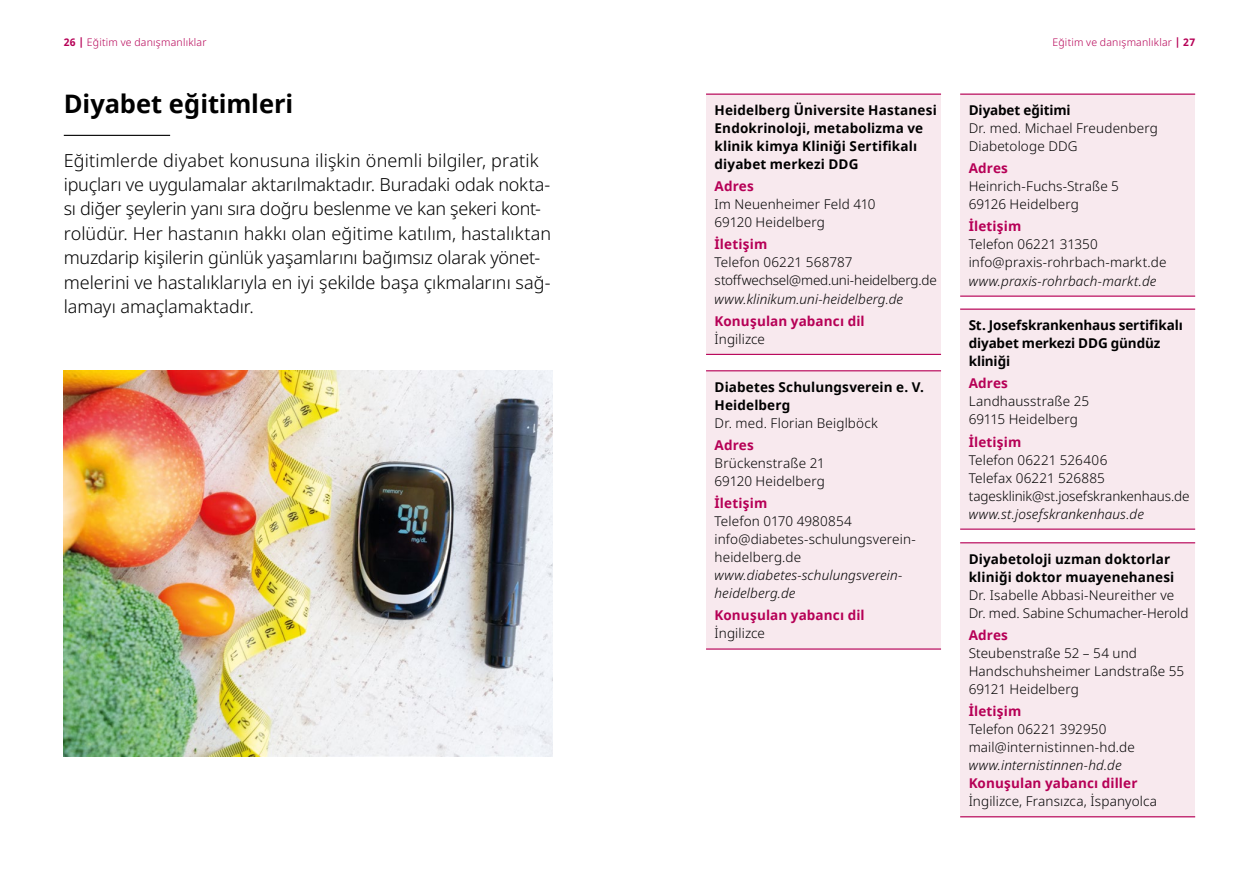
<style>
.page{position:relative;width:1259px;height:893px;background:#fff}
.page>*{position:absolute;margin:0;border:0;box-sizing:border-box;transform-origin:0 0}
.Headline_24pt_Bold_s{font:700 25.5px "Noto Sans";letter-spacing:-.005em;color:#000}
.Kapitelstarter_Einle{font:300 18px/24.3px "Noto Sans";letter-spacing:-.005em;color:#000}
.Fließtext_9pt_Frutig{font:300 13.5px "Noto Sans";letter-spacing:.01em;color:#000}
.Fließtext_9pt_Frutig-2{font:700 13.5px/18px "Noto Sans";letter-spacing:.005em;color:#000}
.Fließtext_9pt_Frutig-3{font:italic 300 13.5px "Noto Sans";letter-spacing:.01em;color:#000}
.Fließtext_9pt_Frutig-4{font:700 13.5px "Noto Sans";letter-spacing:.01em;color:#b60056}
.Fließtext_9pt_Frutig-5{font:300 13.5px "Noto Sans";letter-spacing:-.01em;color:#000}
.Fließtext_9pt_Frutig-6{font:300 13.5px "Noto Sans";letter-spacing:-.015em;color:#000}
.t1{font:300 10.5px "Noto Sans";letter-spacing:.02em;color:#b60056}
.s1{font-weight:700}
</style>
<div class="page">
<hr style="left:64px;top:135px;width:106px;height:1px;background:#000">
<img style="left:64px;top:370px;width:489px;height:387px">
<div style="left:706px;top:94px;width:235px;height:261px;background:#f8e9ee"></div>
<hr style="left:706px;top:94px;width:235px;height:1px;background:#b60056">
<hr style="left:706px;top:354px;width:235px;height:1px;background:#b60056">
<div style="left:706px;top:370px;width:235px;height:280px;background:#f8e9ee"></div>
<hr style="left:706px;top:370px;width:235px;height:1px;background:#b60056">
<hr style="left:706px;top:648px;width:235px;height:2px;background:#b60056">
<div style="left:960px;top:542px;width:235px;height:275px;background:#f8e9ee"></div>
<hr style="left:960px;top:542px;width:235px;height:1px;background:#b60056">
<hr style="left:960px;top:816px;width:235px;height:1px;background:#b60056">
<div style="left:960px;top:94px;width:235px;height:203px;background:#f8e9ee"></div>
<hr style="left:960px;top:94px;width:235px;height:1px;background:#b60056">
<hr style="left:960px;top:296px;width:235px;height:1px;background:#b60056">
<div style="left:960px;top:309px;width:235px;height:221px;background:#f8e9ee"></div>
<hr style="left:960px;top:309px;width:235px;height:1px;background:#b60056">
<hr style="left:960px;top:529px;width:235px;height:1px;background:#b60056">
<p class="t1" style="left:64px;top:35px;width:144px"><span class="s1">26 |</span> Eğitim ve danışmanlıklar</p>
<p class="t1" style="left:1052px;top:35px;width:144px">Eğitim ve danışmanlıklar <span class="s1">| 27</span></p>
<h2 class="Headline_24pt_Bold_s" style="left:64px;top:86px;width:231px">Diyabet eğitimleri</h2>
<p class="Kapitelstarter_Einle" style="left:64px;top:148px;width:489px">Eğitimlerde diyabet konusuna ilişkin önemli bilgiler, pratik ipuçları ve uygulamalar aktarılmaktadır. Buradaki odak nokta&shy;sı diğer şeylerin yanı sıra doğru beslenme ve kan şekeri kont&shy;rolüdür. Her hastanın hakkı olan eğitime katılım, hastalıktan muzdarip kişilerin günlük yaşamlarını bağımsız olarak yönet&shy;melerini ve hastalıklarıyla en iyi şekilde başa çıkmalarını sağ&shy;lamayı amaçlamaktadır.</p>
<p class="Fließtext_9pt_Frutig-2" style="left:714px;top:101px;width:224px">Heidelberg Üniversite Hastanesi</p>
<p class="Fließtext_9pt_Frutig-2" style="left:714px;top:119px;width:210px">Endokrinoloji, metabolizma ve klinik kimya Kliniği Sertifikalı diyabet merkezi DDG</p>
<p class="Fließtext_9pt_Frutig-4" style="left:714px;top:177px;width:41px">Adres</p>
<p class="Fließtext_9pt_Frutig" style="left:714px;top:195px;width:162px">Im Neuenheimer Feld 410</p>
<p class="Fließtext_9pt_Frutig" style="left:714px;top:213px;width:112px">69120 Heidelberg</p>
<p class="Fließtext_9pt_Frutig-4" style="left:714px;top:235px;width:54px">İletişim</p>
<p class="Fließtext_9pt_Frutig" style="left:714px;top:253px;width:139px">Telefon 06221 568787</p>
<p class="Fließtext_9pt_Frutig-6" style="left:714px;top:271px;width:224px">stoffwechsel@med.uni-heidelberg.de</p>
<p class="Fließtext_9pt_Frutig-3" style="left:714px;top:289px;width:190px">www.klinikum.uni-heidelberg.de</p>
<p class="Fließtext_9pt_Frutig-4" style="left:714px;top:311px;width:152px">Konuşulan yabancı dil</p>
<p class="Fließtext_9pt_Frutig" style="left:714px;top:329px;width:52px">İngilizce</p>
<p class="Fließtext_9pt_Frutig-2" style="left:714px;top:378px;width:211px">Diabetes Schulungsverein e. V.</p>
<p class="Fließtext_9pt_Frutig-2" style="left:714px;top:396px;width:77px">Heidelberg</p>
<p class="Fließtext_9pt_Frutig" style="left:714px;top:413px;width:165px">Dr. med. Florian Beiglböck</p>
<p class="Fließtext_9pt_Frutig-4" style="left:714px;top:435px;width:41px">Adres</p>
<p class="Fließtext_9pt_Frutig" style="left:714px;top:453px;width:112px">Brückenstraße 21</p>
<p class="Fließtext_9pt_Frutig" style="left:714px;top:471px;width:112px">69120 Heidelberg</p>
<p class="Fließtext_9pt_Frutig-4" style="left:714px;top:494px;width:54px">İletişim</p>
<p class="Fließtext_9pt_Frutig" style="left:714px;top:512px;width:139px">Telefon 0170 4980854</p>
<p class="Fließtext_9pt_Frutig" style="left:714px;top:530px;width:203px">info@diabetes-schulungsverein-</p>
<p class="Fließtext_9pt_Frutig" style="left:714px;top:548px;width:88px">heidelberg.de</p>
<p class="Fließtext_9pt_Frutig-3" style="left:714px;top:566px;width:189px">www.diabetes-schulungsverein-</p>
<p class="Fließtext_9pt_Frutig-3" style="left:714px;top:584px;width:83px">heidelberg.de</p>
<p class="Fließtext_9pt_Frutig-4" style="left:714px;top:606px;width:152px">Konuşulan yabancı dil</p>
<p class="Fließtext_9pt_Frutig" style="left:714px;top:624px;width:52px">İngilizce</p>
<p class="Fließtext_9pt_Frutig-2" style="left:968px;top:101px;width:104px">Diyabet eğitimi</p>
<p class="Fließtext_9pt_Frutig" style="left:968px;top:119px;width:191px">Dr. med. Michael Freudenberg</p>
<p class="Fließtext_9pt_Frutig" style="left:968px;top:137px;width:110px">Diabetologe DDG</p>
<p class="Fließtext_9pt_Frutig-4" style="left:968px;top:159px;width:41px">Adres</p>
<p class="Fließtext_9pt_Frutig" style="left:968px;top:177px;width:152px">Heinrich-Fuchs-Straße 5</p>
<p class="Fließtext_9pt_Frutig" style="left:968px;top:195px;width:112px">69126 Heidelberg</p>
<p class="Fließtext_9pt_Frutig-4" style="left:968px;top:217px;width:54px">İletişim</p>
<p class="Fließtext_9pt_Frutig" style="left:968px;top:235px;width:131px">Telefon 06221 31350</p>
<p class="Fließtext_9pt_Frutig" style="left:968px;top:253px;width:199px">info@praxis-rohrbach-markt.de</p>
<p class="Fließtext_9pt_Frutig-3" style="left:968px;top:271px;width:189px">www.praxis-rohrbach-markt.de</p>
<p class="Fließtext_9pt_Frutig-2" style="left:968px;top:316px;width:216px">St. Josefskrankenhaus sertifikalı</p>
<p class="Fließtext_9pt_Frutig-2" style="left:968px;top:334px;width:193px">diyabet merkezi DDG gündüz kliniği</p>
<p class="Fließtext_9pt_Frutig-4" style="left:968px;top:374px;width:41px">Adres</p>
<p class="Fließtext_9pt_Frutig" style="left:968px;top:392px;width:122px">Landhausstraße 25</p>
<p class="Fließtext_9pt_Frutig" style="left:968px;top:410px;width:111px">69115 Heidelberg</p>
<p class="Fließtext_9pt_Frutig-4" style="left:968px;top:432px;width:54px">İletişim</p>
<p class="Fließtext_9pt_Frutig" style="left:968px;top:450px;width:140px">Telefon 06221 526406</p>
<p class="Fließtext_9pt_Frutig" style="left:968px;top:468px;width:138px">Telefax 06221 526885</p>
<p class="Fließtext_9pt_Frutig-5" style="left:968px;top:486px;width:222px">tagesklinik@st.josefskrankenhaus.de</p>
<p class="Fließtext_9pt_Frutig-3" style="left:968px;top:504px;width:177px">www.st.josefskrankenhaus.de</p>
<p class="Fließtext_9pt_Frutig-2" style="left:968px;top:550px;width:207px">Diyabetoloji uzman doktorlar kliniği doktor muayenehanesi</p>
<p class="Fließtext_9pt_Frutig" style="left:968px;top:585px;width:207px">Dr. Isabelle Abbasi-Neureither ve</p>
<p class="Fließtext_9pt_Frutig" style="left:968px;top:603px;width:221px">Dr. med. Sabine Schumacher-Herold</p>
<p class="Fließtext_9pt_Frutig-4" style="left:968px;top:625px;width:41px">Adres</p>
<p class="Fließtext_9pt_Frutig" style="left:968px;top:643px;width:170px">Steubenstraße 52 – 54 und</p>
<p class="Fließtext_9pt_Frutig" style="left:968px;top:661px;width:217px">Handschuhsheimer Landstraße 55</p>
<p class="Fließtext_9pt_Frutig" style="left:968px;top:679px;width:112px">69121 Heidelberg</p>
<p class="Fließtext_9pt_Frutig-4" style="left:968px;top:702px;width:54px">İletişim</p>
<p class="Fließtext_9pt_Frutig" style="left:968px;top:720px;width:139px">Telefon 06221 392950</p>
<p class="Fließtext_9pt_Frutig" style="left:968px;top:738px;width:168px">mail@internistinnen-hd.de</p>
<p class="Fließtext_9pt_Frutig-3" style="left:968px;top:756px;width:155px">www.internistinnen-hd.de</p>
<p class="Fließtext_9pt_Frutig-4" style="left:968px;top:774px;width:170px">Konuşulan yabancı diller</p>
<p class="Fließtext_9pt_Frutig" style="left:968px;top:792px;width:190px">İngilizce, Fransızca, İspanyolca</p>
</div>
